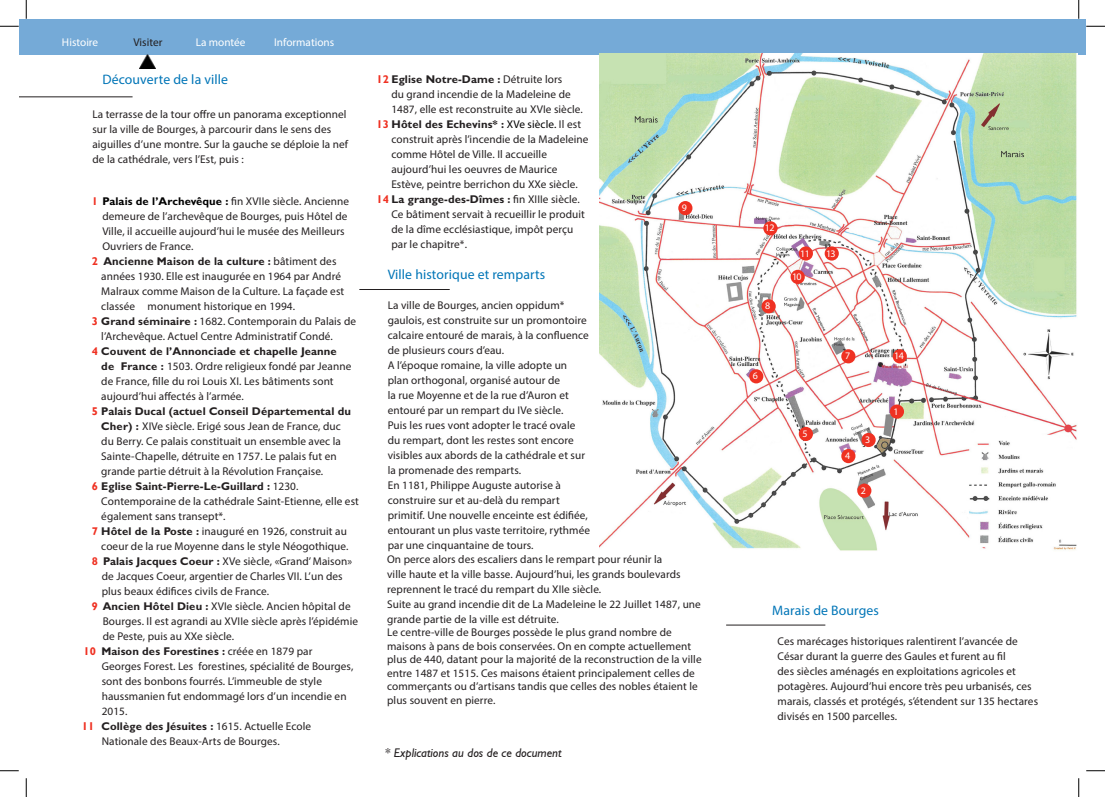
<style>
.page{position:relative;width:1105px;height:797px;background:#fff}
.page>*{position:absolute;margin:0;border:0;box-sizing:border-box;transform-origin:0 0}
.t1{font:13.75px "Myriad Pro";letter-spacing:.01em;color:#0075b7}
.t2{font:italic 12.5px "Gill Sans";color:#231f20}
.texte_courant{font:11.25px/15px "Myriad Pro";letter-spacing:.01em;color:#231f20}
.t3{font:11.25px "Myriad Pro";color:#fff}
.texte_courant-2{font:700 11.25px "Gill Sans MT Pro";color:#ef3122}
.t4{font:10px "Myriad Pro";letter-spacing:-.05em;color:#fff}
.s1{font-family:"Gill Sans";font-weight:700;color:#ef3122}
.s2{font-family:"Gill Sans MT Pro";font-weight:700;color:#000}
.s3{font-family:"Gill Sans";font-weight:700}
.s4{font-family:"Gill Sans MT Pro";font-weight:700}
.s5{font-family:"Gill Sans MT Pro";font-weight:700;color:#ef3122}
.s6{color:#000}
</style>
<div class="page">
<div style="left:19px;top:19px;width:1067px;height:36px;background:#75aad7"></div>
<img style="left:599px;top:54px;width:479px;height:497px">
<hr style="left:19px;top:96px;width:114px;height:1px;background:#231f20">
<hr style="left:726px;top:624px;width:99px;height:1px;background:#231f20">
<hr style="left:359px;top:289px;width:91px;height:1px;background:#231f20">
<div style="left:893px;top:349px;width:14px;height:14px;background:#ef3122;border-radius:50%"></div>
<div style="left:890px;top:404px;width:14px;height:14px;background:#ef3122;border-radius:50%"></div>
<div style="left:857px;top:483px;width:14px;height:15px;background:#ef3122;border-radius:50%"></div>
<div style="left:861px;top:433px;width:15px;height:14px;background:#ef3122;border-radius:50%"></div>
<div style="left:841px;top:449px;width:14px;height:14px;background:#ef3122;border-radius:50%"></div>
<div style="left:799px;top:427px;width:14px;height:14px;background:#ef3122;border-radius:50%"></div>
<div style="left:749px;top:369px;width:14px;height:14px;background:#ef3122;border-radius:50%"></div>
<div style="left:841px;top:349px;width:14px;height:14px;background:#ef3122;border-radius:50%"></div>
<div style="left:761px;top:299px;width:15px;height:14px;background:#ef3122;border-radius:50%"></div>
<div style="left:678px;top:201px;width:14px;height:14px;background:#ef3122;border-radius:50%"></div>
<div style="left:791px;top:270px;width:14px;height:14px;background:#ef3122;border-radius:50%"></div>
<div style="left:799px;top:246px;width:14px;height:14px;background:#ef3122;border-radius:50%"></div>
<div style="left:763px;top:221px;width:14px;height:14px;background:#ef3122;border-radius:50%"></div>
<div style="left:825px;top:246px;width:14px;height:14px;background:#ef3122;border-radius:50%"></div>
<img style="left:140px;top:55px;width:16px;height:14px">
<svg style="left:0;top:25px;width:19px;height:2px"></svg>
<svg style="left:1086px;top:25px;width:19px;height:2px"></svg>
<svg style="left:0;top:770px;width:19px;height:1px"></svg>
<svg style="left:1086px;top:770px;width:19px;height:1px"></svg>
<svg style="left:25px;top:0;width:2px;height:19px"></svg>
<svg style="left:25px;top:778px;width:2px;height:19px"></svg>
<svg style="left:1078px;top:0;width:1px;height:19px"></svg>
<svg style="left:1078px;top:778px;width:1px;height:19px"></svg>
<p class="t3" style="left:62px;top:36px;width:38px">Histoire</p>
<p class="texte_courant" style="left:134px;top:35px;width:30px">Visiter</p>
<p class="t3" style="left:196px;top:36px;width:51px">La montée</p>
<p class="t3" style="left:274px;top:36px;width:62px">Informations</p>
<p class="t1" style="left:102px;top:71px;width:127px">Découverte de la ville</p>
<p class="texte_courant" style="left:92px;top:107px;width:257px">La terrasse de la tour offre un panorama exceptionnel sur la ville de Bourges, à parcourir dans le sens des aiguilles d’une montre. Sur la gauche se déploie la nef de la cathédrale, vers l’Est, puis :</p>
<p class="texte_courant" style="left:102px;top:193px;width:248px;text-indent:-11px"><span class="s1">1</span> <span class="s2">Palais de l’Archevêque :</span> fin XVIIe siècle. Ancienne demeure de l’archevêque de Bourges, puis Hôtel de Ville, il accueille aujourd’hui le musée des Meilleurs Ouvriers de France.</p>
<p class="texte_courant" style="left:101px;top:253px;width:244px;text-indent:-10px"><span class="s1">2</span> <span class="s3">Ancienne</span> <span class="s4">Maison de la culture :</span> bâtiment des années 1930. Elle est inaugurée en 1964 par André Malraux comme Maison de la Culture. La façade est classée monument historique en 1994.</p>
<p class="texte_courant" style="left:101px;top:313px;width:256px;text-indent:-10px"><span class="s1">3</span> <span class="s4">Grand séminaire :</span> 1682. Contemporain du Palais de l’Archevêque. Actuel Centre Administratif Condé.</p>
<p class="texte_courant" style="left:101px;top:343px;width:252px;text-indent:-10px"><span class="s1">4</span> <span class="s4">Couvent de l’Annonciade et chapelle Jeanne de France :</span> 1503. Ordre religieux fondé par Jeanne de France, fille du roi Louis XI. Les bâtiments sont aujourd’hui affectés à l’armée.</p>
<p class="texte_courant" style="left:101px;top:403px;width:251px;text-indent:-10px"><span class="s1">5</span> <span class="s4">Palais Ducal (actuel Conseil Départemental du Cher) :</span> XIVe siècle. Erigé sous Jean de France, duc du Berry. Ce palais constituait un ensemble avec la Sainte-Chapelle, détruite en 1757. Le palais fut en grande partie détruit à la Révolution Française.</p>
<p class="texte_courant" style="left:101px;top:478px;width:259px;text-indent:-10px"><span class="s1">6</span> <span class="s4">Eglise Saint-Pierre-Le-Guillard :</span> 1230.<br>Contemporaine de la cathédrale Saint-Etienne, elle est également sans transept*.</p>
<p class="texte_courant" style="left:92px;top:523px;width:258px;text-align:right"><span class="s5">7</span> <span class="s4">Hôtel de la Poste :</span> inauguré en 1926, construit au coeur de la rue Moyenne dans le style Néogothique.</p>
<p class="texte_courant" style="left:92px;top:553px;width:262px"><span class="s5">8</span> <span class="s4">Palais Jacques Coeur :</span> XVe siècle, «Grand’ Maison»</p>
<p class="texte_courant" style="left:102px;top:568px;width:243px">de Jacques Coeur, argentier de Charles VII. L’un des</p>
<p class="texte_courant" style="left:102px;top:583px;width:169px">plus beaux édifices civils de France.</p>
<p class="texte_courant" style="left:103px;top:598px;width:257px;text-indent:-11px"><span class="s5">9</span> <span class="s4">Ancien Hôtel Dieu :</span> XVIe siècle. Ancien hôpital de<br>Bourges. Il est agrandi au XVIIe siècle après l’épidémie de Peste, puis au XXe siècle.</p>
<p class="texte_courant" style="left:101px;top:643px;width:253px"><span class="s4">Maison des Forestines :</span> créée en 1879 par<br>Georges Forest. Les forestines, spécialité de Bourges, sont des bonbons fourrés. L’immeuble de style</p>
<p class="texte_courant" style="left:102px;top:688px;width:246px">haussmanien fut endommagé lors d’un incendie en<br>2015.</p>
<p class="texte_courant" style="left:101px;top:718px;width:211px"><span class="s4">Collège des Jésuites :</span> 1615. Actuelle Ecole<br>Nationale des Beaux-Arts de Bourges.</p>
<p class="texte_courant-2" style="left:84px;top:644px;width:14px">10</p>
<p class="texte_courant-2" style="left:82px;top:719px;width:14px">11</p>
<p class="texte_courant" style="left:391px;top:71px;width:181px;text-indent:-15px"><span class="s5">12</span> <span class="s4">Eglise Notre-Dame :</span> Détruite lors du grand incendie de la Madeleine de</p>
<p class="texte_courant" style="left:391px;top:101px;width:193px">1487, elle est reconstruite au XVIe siècle.</p>
<p class="texte_courant" style="left:391px;top:116px;width:199px;text-indent:-15px"><span class="s5">13</span> <span class="s4">Hôtel des Echevins* :</span> <span class="s6">XVe siècle.</span> Il est construit après l’incendie de la Madeleine comme Hôtel de Ville. Il accueille aujourd’hui les oeuvres de Maurice Estève, peintre berrichon du XXe siècle.</p>
<p class="texte_courant" style="left:391px;top:191px;width:195px;text-indent:-15px"><span class="s5">14</span> <span class="s4">La grange-des-Dîmes :</span> fin XIIIe siècle.<br>Ce bâtiment servait à recueillir le produit de la dîme ecclésiastique, impôt perçu</p>
<p class="texte_courant" style="left:391px;top:236px;width:77px">par le chapitre*.</p>
<p class="t4" style="left:682px;top:202px;width:7px">9</p>
<p class="t1" style="left:388px;top:265px;width:159px">Ville historique et remparts</p>
<p class="texte_courant" style="left:388px;top:297px;width:203px">La ville de Bourges, ancien oppidum* gaulois, est construite sur un promontoire calcaire entouré de marais, à la confluence de plusieurs cours d’eau.</p>
<p class="texte_courant" style="left:388px;top:357px;width:199px">A l’époque romaine, la ville adopte un plan orthogonal, organisé autour de<br>la rue Moyenne et de la rue d’Auron et entouré par un rempart du IVe siècle.<br>Puis les rues vont adopter le tracé ovale du rempart, dont les restes sont encore visibles aux abords de la cathédrale et sur la promenade des remparts.</p>
<p class="texte_courant" style="left:388px;top:477px;width:202px">En 1181, Philippe Auguste autorise à construire sur et au-delà du rempart primitif. Une nouvelle enceinte est édifiée,</p>
<p class="texte_courant" style="left:388px;top:522px;width:204px">entourant un plus vaste territoire, rythmée par une cinquantaine de tours.</p>
<p class="texte_courant" style="left:387px;top:551px;width:295px">On perce alors des escaliers dans le rempart pour réunir la ville haute et la ville basse. Aujourd’hui, les grands boulevards reprennent le tracé du rempart du XIIe siècle.</p>
<p class="texte_courant" style="left:387px;top:596px;width:315px">Suite au grand incendie dit de La Madeleine le 22 Juillet 1487, une grande partie de la ville est détruite.</p>
<p class="texte_courant" style="left:387px;top:625px;width:316px;line-height:13.5px">Le centre-ville de Bourges possède le plus grand nombre de maisons à pans de bois conservées. On en compte actuellement plus de 440, datant pour la majorité de la reconstruction de la ville entre 1487 et 1515. Ces maisons étaient principalement celles de commerçants ou d’artisans tandis que celles des nobles étaient le plus souvent en pierre.</p>
<p class="t2" style="left:385px;top:745px;width:178px">* Explications au dos de ce document</p>
<p class="t4" style="left:765px;top:222px;width:11px">12</p>
<p class="t4" style="left:765px;top:300px;width:7px">8</p>
<p class="t4" style="left:753px;top:370px;width:7px">6</p>
<p class="t4" style="left:800px;top:247px;width:11px">11</p>
<p class="t4" style="left:792px;top:270px;width:11px">10</p>
<p class="t4" style="left:826px;top:247px;width:11px">13</p>
<p class="t4" style="left:845px;top:350px;width:7px">7</p>
<p class="t4" style="left:802px;top:427px;width:7px">5</p>
<p class="t4" style="left:845px;top:449px;width:7px">4</p>
<p class="t4" style="left:865px;top:433px;width:7px">3</p>
<p class="t4" style="left:861px;top:484px;width:7px">2</p>
<p class="t4" style="left:894px;top:350px;width:11px">14</p>
<p class="t4" style="left:893px;top:405px;width:7px">1</p>
<p class="t1" style="left:772px;top:602px;width:108px">Marais de Bourges</p>
<p class="texte_courant" style="left:777px;top:633px;width:262px">Ces marécages historiques ralentirent l’avancée de César durant la guerre des Gaules et furent au fil<br>des siècles aménagés en exploitations agricoles et potagères. Aujourd’hui encore très peu urbanisés, ces marais, classés et protégés, s’étendent sur 135 hectares divisés en 1500 parcelles.</p>
</div>
